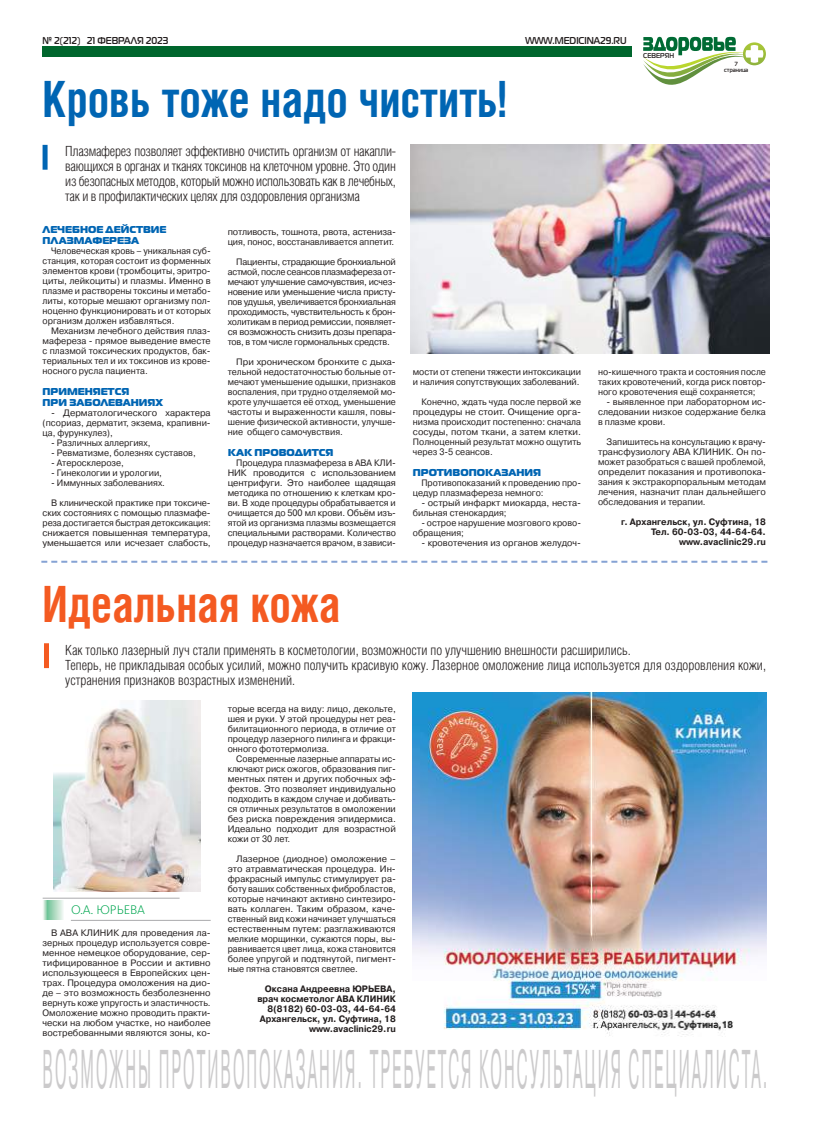
<style>
.page{position:relative;width:823px;height:1134px;background:#fff}
.page>*{position:absolute;margin:0;border:0;box-sizing:border-box;transform-origin:0 0}
.t1{font:54.4px "Pragmatica C";letter-spacing:.13em;color:#cbcacb;scale:.28 1}
.t2{font:700 50px "Helios Cond";color:#0065b3;scale:.9 1}
.t3{font:700 50px "Helios Cond";color:#f45a21;scale:.9 1}
.t4{font:14px/15px "Helios Cond Light C";color:#241f1f;text-align:justify}
.t5{font:300 13px "Kievit Cyr";color:#00a650}
.t6{font:10px/11px "Magistral Black C";color:#0065b3}
.t7{font:700 10px "Magistral C";color:#241f1f;scale:.9 1}
.t8{font:9.3px/10px "Pragmatica C";color:#241f1f;text-align:justify}
.t9{font:9.3px/10px "Pragmatica C";color:#241f1f;scale:.95 1}
.t10{font:9.3px/10px "Pragmatica C";color:#241f1f;text-align:justify;scale:.94 1}
.t11{font:9.3px/10px "Pragmatica C";color:#241f1f;text-align:justify;scale:.96 1}
.t12{font:700 9.3px/10px "Pragmatica C";color:#241f1f;text-align:right;scale:.95 1}
.t13{font:9.3px/10px "Pragmatica C";color:#241f1f;scale:.93 1}
.t14{font:700 7px "Magistral C";color:#241f1f;scale:.9 1}
.t15{font:700 6px/6px "Magistral C";color:#241f1f;text-align:center;scale:.9 1}
</style>
<div class="page">
<div style="left:43px;top:47px;width:588px;height:10px;background:#00662d"></div>
<svg style="left:643px;top:36px;width:122px;height:49px"></svg>
<div style="left:43px;top:145px;width:5px;height:25px;background:#0065b3"></div>
<svg style="left:41px;top:561px;width:726px;height:2px"></svg>
<img style="left:410px;top:145px;width:359px;height:208px">
<img style="left:53px;top:700px;width:147px;height:191px">
<svg style="left:43px;top:901px;width:20px;height:18px"></svg>
<hr style="left:43px;top:898px;width:136px;height:1px;background:#aaaaac">
<hr style="left:71px;top:920px;width:139px;height:1px;background:#aaaaac">
<div style="left:44px;top:643px;width:5px;height:25px;background:#f45a21"></div>
<img style="left:412px;top:692px;width:353px;height:345px">
<p class="t7" style="left:43px;top:35px;width:141px">№ 2(212) 21 ФЕВРАЛЯ 2023</p>
<p class="t7" style="left:525px;top:35px;width:114px">WWW.MEDICINA29.RU</p>
<h2 class="t2" style="left:43px;top:69px;width:517px">Кровь тоже надо чистить!</h2>
<p class="t14" style="left:642px;top:51px;width:6px">СЕВЕРЯН</p>
<p class="t15" style="left:723px;top:61px;width:28px">7<br>СТРАНИЦА</p>
<p class="t4" style="left:65px;top:144px;width:332px">Плазмаферез позволяет эффективно очистить организм от накапли&shy;вающихся в органах и тканях токсинов на клеточном уровне. Это один из безопасных методов, который можно использовать как в лечебных, так и в профилактических целях для оздоровления организма</p>
<p class="t8" style="left:227px;top:227px;width:169px">потливость, тошнота, рвота, астениза&shy;ция, понос, восстанавливается аппетит.</p>
<p class="t8" style="left:227px;top:257px;width:169px;text-indent:9px">Пациенты, страдающие бронхиальной астмой, после сеансов плазмафереза от&shy;мечают улучшение самочувствия, исчез&shy;новение или уменьшение числа присту&shy;пов удушья, увеличивается бронхиальная проходимость, чувствительность к брон&shy;холитикам в период ремиссии, появляет&shy;ся возможность снизить дозы препара&shy;тов, в том числе гормональных средств.</p>
<p class="t8" style="left:227px;top:357px;width:169px;text-indent:9px">П ри хроническом бронхите с дыха&shy;тельной недостаточностью больные от&shy;мечают уменьшение одышки, признаков воспаления, при трудно отделяемой мо&shy;кроте улучшается её отход, уменьшение частоты и выраженности кашля, повы&shy;шение физической активности, улучше&shy;ние общего самочувствия.</p>
<p class="t6" style="left:227px;top:447px;width:107px">Как проводится</p>
<p class="t9" style="left:227px;top:458px;width:178px;text-align:justify;text-indent:9px">П роцедура плазмафереза в АВА КЛИ - НИ К проводится с использованием центрифуги. Это наиболее щадящая методика по отношению к клеткам кро&shy;ви. В ходе процедуры обрабатывается и очищается до 500 мл крови. Объём изъ&shy;ятой из организма плазмы возмещается специальными растворами. Количество процедур назначается врачом, в зависи-</p>
<p class="t6" style="left:43px;top:223px;width:125px">Лечебное действие плазмафереза</p>
<p class="t10" style="left:43px;top:246px;width:180px;text-indent:9px">Человеческая кровь – уникальная суб&shy;станция, которая состоит из форменных элементов крови (тромбоциты, эритро&shy;циты, лейкоциты) и плазмы. И менно в плазме и растворены токсины и метабо&shy;литы, которые мешают организму пол&shy;ноценно функционировать и от которых организм должен избавляться.</p>
<p class="t11" style="left:43px;top:326px;width:176px;text-indent:9px">Механизм лечебного действия плаз&shy;мафереза - прямое выведение вместе с плазмой токсических продуктов, бак&shy;териальных тел и их токсинов из крове&shy;носного русла пациента.</p>
<p class="t6" style="left:43px;top:385px;width:121px">Применяется<br>при заболеваниях</p>
<p class="t8" style="left:43px;top:408px;width:169px;text-indent:9px">- Дерматологического характера (псориаз, дерматит, экзема, крапивни&shy;ца, фурункулез),</p>
<p class="t9" style="left:51px;top:438px;width:106px">- Различных аллергиях,</p>
<p class="t9" style="left:51px;top:448px;width:154px">- Ревматизме, болезнях суставов,</p>
<p class="t9" style="left:51px;top:458px;width:78px">- Атеросклерозе,</p>
<p class="t9" style="left:51px;top:468px;width:118px">- Гинекологии и урологии,</p>
<p class="t9" style="left:51px;top:473px;width:169px;line-height:20px">- И ммунных заболеваниях.<br>В клинической практике при токсиче-</p>
<p class="t11" style="left:43px;top:508px;width:176px">ских состояниях с помощью плазмафе&shy;реза достигается быстрая детоксикация: снижается повышенная температура, уменьшается или исчезает слабость,</p>
<h2 class="t3" style="left:43px;top:574px;width:332px">Идеальная кожа</h2>
<p class="t9" style="left:412px;top:367px;width:178px">мости от степени тяжести интоксикации и наличия сопутствующих заболеваний.</p>
<p class="t9" style="left:412px;top:397px;width:178px;text-align:justify;text-indent:9px">Конечно, ждать чуда после первой же процедуры не стоит. Очищение орга&shy;низма происходит постепенно: сначала сосуды, потом ткани, а затем клетки.<br>П олноценный результат можно ощутить через 3-5 сеансов.</p>
<p class="t6" style="left:412px;top:466px;width:130px">Противопоказания</p>
<p class="t13" style="left:412px;top:478px;width:182px;text-indent:9px">П ротивопоказаний к проведению про&shy;цедур плазмафереза немного:</p>
<p class="t8" style="left:412px;top:498px;width:169px;text-indent:9px">- острый инфаркт миокарда, неста&shy;бильная стенокардия;</p>
<p class="t9" style="left:412px;top:518px;width:178px;text-indent:9px">- острое нарушение мозгового крово&shy;обращения;</p>
<p class="t8" style="left:421px;top:538px;width:161px">- кровотечения из органов желудоч-</p>
<p class="t10" style="left:597px;top:367px;width:180px">но-кишечного тракта и состояния после таких кровотечений, когда риск повтор&shy;ного кровотечения ещё сохраняется;</p>
<p class="t8" style="left:597px;top:397px;width:169px;text-indent:9px">- выявленное при лабораторном ис&shy;следовании низкое содержание белка в плазме крови.</p>
<p class="t10" style="left:597px;top:437px;width:180px;text-indent:9px">Запишитесь на консультацию к врачу&shy;трансфузиологу АВА КЛИ НИ К. Он по&shy;может разобраться с вашей проблемой, определит показания и противопока&shy;зания к экстракорпоральным методам лечения, назначит план дальнейшего обследования и терапии.</p>
<p class="t12" style="left:620px;top:517px;width:154px">г. Архангельск, ул. Суфтина, 18<br>Тел. 60-03-03, 44-64-64. www.avaclinic29.ru</p>
<p class="t4" style="left:65px;top:642px;width:701px;text-align:left">Как только лазерный луч стали применять в косметологии, возможности по улучшению внешности расширились.<br>Теперь, не прикладывая особых усилий, можно получить красивую кожу. Лазерное омоложение лица используется для оздоровления кожи, устранения признаков возрастных изменений.</p>
<p class="t8" style="left:227px;top:704px;width:169px">торые всегда на виду: лицо, декольте, шея и руки. У этой процедуры нет реа&shy;билитационного периода, в отличие от процедур лазерного пилинга и фракци&shy;онного фототермолиза.</p>
<p class="t9" style="left:227px;top:754px;width:178px;text-align:justify;text-indent:9px">Современные лазерные аппараты ис&shy;ключают риск ожогов, образования пиг&shy;ментных пятен и других побочных эф&shy;фектов. Это позволяет индивидуально подходить в каждом случае и добивать&shy;ся отличных результатов в омоложении без риска повреждения эпидермиса.<br>Идеально подходит для возрастной кожи от 30 лет.</p>
<p class="t8" style="left:227px;top:854px;width:169px;text-indent:9px">Лазерное (диодное) омоложение – это атравматическая процедура. И н&shy;фракрасный импульс стимулирует ра&shy;боту ваших собственных фибробластов, которые начинают активно синтезиро&shy;вать коллаген. Таким образом, каче&shy;ственный вид кожи начинает улучшаться естественным путем: разглаживаются мелкие морщинки, сужаются поры, вы&shy;равнивается цвет лица, кожа становится более упругой и подтянутой, пигмент&shy;ные пятна становятся светлее.</p>
<p class="t12" style="left:257px;top:984px;width:147px">Оксана Андреевна ЮРЬЕВА, врач косметолог АВА КЛИНИК<br>8(8182) 60-03-03, 44-64-64<br>Архангельск, ул. Суфтина, 18 www.avaclinic29.ru</p>
<h3 class="t5" style="left:71px;top:902px;width:75px">О.А. Юрье ва</h3>
<p class="t8" style="left:43px;top:928px;width:169px;text-indent:9px">В АВА КЛИ НИ К для проведения ла&shy;зерных процедур используется совре&shy;менное немецкое оборудование, сер&shy;тифицированное в России и активно использующееся в Европейских цен&shy;трах. П роцедура омоложения на дио&shy;де – это возможность безболезненно вернуть коже упругость и эластичность.<br>Омоложение можно проводить практи&shy;чески на любом участке, но наиболее востребованными являются зоны, ко-</p>
<h1 class="t1" style="left:43px;top:1038px;width:2588px">Возможн ы противопоказан ия. Требуется консультация специал иста.</h1>
</div>
